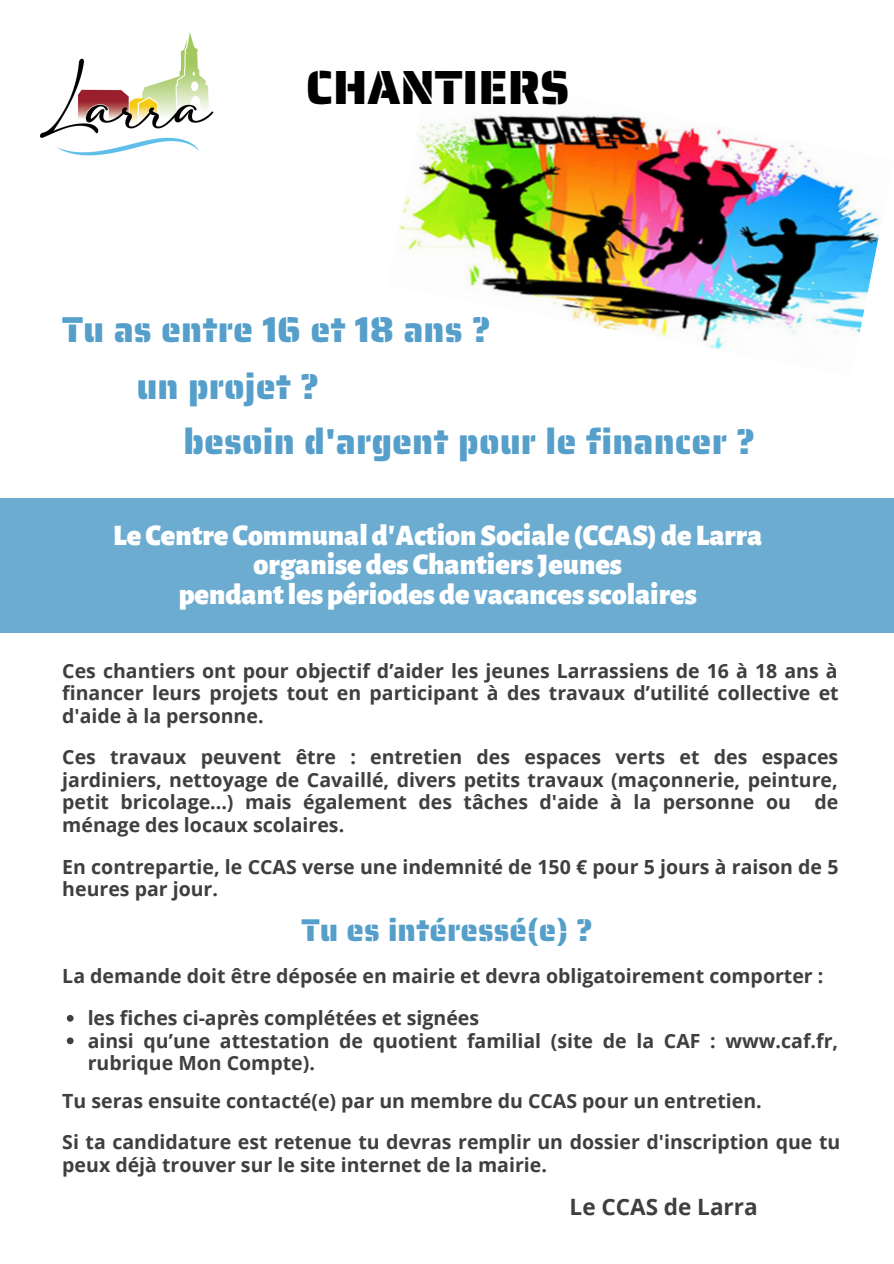
<style>
.page{position:relative;width:894px;height:1264px;background:#fff}
.page>*{position:absolute;margin:0;border:0;box-sizing:border-box;transform-origin:0 0}
.t1{font:48px "Saira Stencil One";color:#000}
.t2{font:36px "Saira Stencil One";color:#559fca}
.t3{font:31.5px "Saira Stencil One";color:#559fca}
.t4{font:900 30px/29.2px "Alegreya Sans";color:#fff;text-align:center}
.t5{font:700 22.5px "Open Sans";color:#403e3e}
.t6{font:700 19.5px/22.5px "Open Sans";color:#403e3e}
</style>
<div class="page">
<div style="left:0;top:498px;width:893px;height:134px;background:#6dacd1"></div>
<img style="left:399px;top:115px;width:483px;height:235px">
<img style="left:39px;top:32px;width:175px;height:124px">
<svg style="left:67px;top:1015px;width:7px;height:6px"></svg>
<svg style="left:67px;top:1037px;width:7px;height:7px"></svg>
<p class="t1" style="left:306px;top:50px;width:265px">CHANTIERS</p>
<p class="t2" style="left:62px;top:301px;width:430px">Tu as entre 16 et 18 ans ?</p>
<p class="t2" style="left:136px;top:358px;width:184px">un projet ?</p>
<p class="t2" style="left:183px;top:413px;width:573px">besoin d'argent pour le financer ?</p>
<p class="t4" style="left:113px;top:521px;width:650px">Le Centre Communal d'ActionSociale (CCAS) de Larra organise des Chantiers Jeunes</p>
<p class="t4" style="left:179px;top:580px;width:519px">pendantles périodes de vacances scolaires</p>
<p class="t6" style="left:62px;top:658px;width:777px;text-align:justify">Ces chantiers ont pour objectif d’aider les jeunes Larrassiens de 16 à 18 ans à financer leurs projets tout en participant à des travaux d’utilité collective et d'aide à la personne.</p>
<p class="t6" style="left:62px;top:745px;width:777px;text-align:justify">Ces travaux peuvent être : entretien des espaces verts et des espaces jardiniers, nettoyage de Cavaillé, divers petits travaux (maçonnerie, peinture, petit bricolage...) mais également des tâches d'aide à la personne ou de ménage des locaux scolaires.</p>
<p class="t6" style="left:62px;top:854px;width:777px">En contrepartie, le CCAS verse une indemnité de 150 € pour 5 jours à raison de 5 heures par jour.</p>
<p class="t3" style="left:301px;top:904px;width:293px">Tu es intéressé(e) ?</p>
<p class="t6" style="left:62px;top:964px;width:762px">La demande doit être déposée en mairie et devra obligatoirement comporter :</p>
<p class="t6" style="left:88px;top:1006px;width:393px">les fiches ci-après complétées et signées</p>
<p class="t6" style="left:88px;top:1028px;width:751px">ainsi qu’une attestation de quotient familial (site de la CAF : www.caf.fr, rubrique Mon Compte).</p>
<p class="t6" style="left:62px;top:1088px;width:700px">Tu seras ensuite contacté(e) par un membre du CCAS pour un entretien.</p>
<p class="t6" style="left:62px;top:1130px;width:779px">Si ta candidature est retenue tu devras remplir un dossier d'inscription que tu peux déjà trouver sur le site internet de la mairie.</p>
<p class="t5" style="left:569px;top:1191px;width:189px">Le CCAS de Larra</p>
</div>
